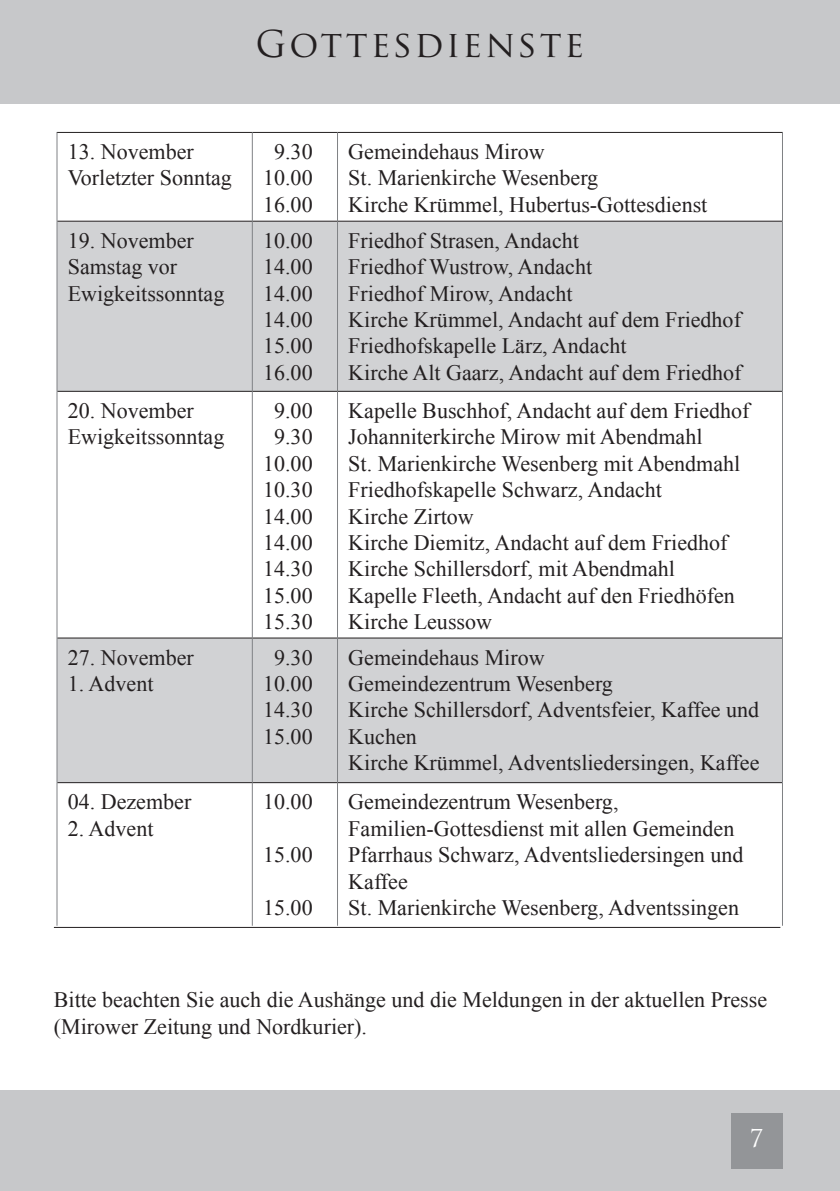
<style>
.page{position:relative;width:840px;height:1191px;background:#fff}
.page>*{position:absolute;margin:0;border:0;box-sizing:border-box;transform-origin:0 0}
.t1{font:36px "Trajan Pro";letter-spacing:.08em;color:#231f20}
.t2{font:24px "Trajan Pro";color:#fff}
.t3{font:22px/26.4px "Times New Roman";color:#231f20}
</style>
<div class="page">
<svg style="left:58px;top:222px;width:723px;height:560px;fill:#d1d2d4"></svg>
<hr style="left:57px;top:132px;width:195px;height:1px;background:#231f20">
<hr style="left:252px;top:132px;width:85px;height:1px;background:#231f20">
<hr style="left:337px;top:132px;width:445px;height:1px;background:#231f20">
<hr style="left:57px;top:221px;width:195px;height:1px;background:#231f20">
<hr style="left:252px;top:221px;width:85px;height:1px;background:#231f20">
<hr style="left:337px;top:221px;width:444px;height:1px;background:#231f20">
<hr style="left:57px;top:391px;width:195px;height:1px;background:#231f20">
<hr style="left:252px;top:391px;width:85px;height:1px;background:#231f20">
<hr style="left:337px;top:391px;width:444px;height:1px;background:#231f20">
<hr style="left:57px;top:637px;width:195px;height:1px;background:#231f20">
<hr style="left:252px;top:637px;width:85px;height:1px;background:#231f20">
<hr style="left:337px;top:637px;width:444px;height:1px;background:#231f20">
<hr style="left:57px;top:782px;width:195px;height:1px;background:#231f20">
<hr style="left:252px;top:782px;width:85px;height:1px;background:#231f20">
<hr style="left:337px;top:782px;width:444px;height:1px;background:#231f20">
<hr style="left:252px;top:132px;width:1px;height:89px;background:#808285">
<hr style="left:337px;top:132px;width:1px;height:89px;background:#808285">
<hr style="left:252px;top:221px;width:1px;height:170px;background:#808285">
<hr style="left:337px;top:221px;width:1px;height:170px;background:#808285">
<hr style="left:252px;top:391px;width:1px;height:247px;background:#808285">
<hr style="left:337px;top:391px;width:1px;height:247px;background:#808285">
<hr style="left:252px;top:638px;width:1px;height:144px;background:#808285">
<hr style="left:337px;top:638px;width:1px;height:144px;background:#808285">
<hr style="left:252px;top:782px;width:1px;height:143px;background:#808285">
<hr style="left:337px;top:782px;width:1px;height:143px;background:#808285">
<hr style="left:57px;top:132px;width:1px;height:89px;background:#808285">
<hr style="left:781px;top:132px;width:1px;height:89px;background:#808285">
<hr style="left:57px;top:221px;width:1px;height:170px;background:#808285">
<hr style="left:781px;top:221px;width:1px;height:170px;background:#808285">
<hr style="left:57px;top:391px;width:1px;height:247px;background:#808285">
<hr style="left:781px;top:391px;width:1px;height:247px;background:#808285">
<hr style="left:57px;top:638px;width:1px;height:144px;background:#808285">
<hr style="left:781px;top:638px;width:1px;height:144px;background:#808285">
<hr style="left:57px;top:782px;width:1px;height:143px;background:#808285">
<hr style="left:781px;top:782px;width:1px;height:143px;background:#808285">
<div style="left:0;top:0;width:839px;height:103px;background:#c7c8ca"></div>
<div style="left:0;top:1090px;width:839px;height:101px;background:#c7c8ca"></div>
<div style="left:730px;top:1112px;width:51px;height:56px;background:#939598"></div>
<hr style="left:54px;top:927px;width:726px;height:1px;background:#231f20">
<h1 class="t1" style="left:255px;top:21px;width:330px">GOTTESDIENSTE</h1>
<p class="t3" style="left:68px;top:138px;width:165px">13. November<br>Vorletzter Sonntag</p>
<p class="t3" style="left:263px;top:138px;width:51px;text-align:center">9.30<br>10.00<br>16.00</p>
<p class="t3" style="left:348px;top:138px;width:360px">Gemeindehaus Mirow<br>St. Marienkirche Wesenberg<br>Kirche Krümmel, Hubertus-Gottesdienst</p>
<p class="t3" style="left:68px;top:227px;width:158px">19. November<br>Samstag vor<br>Ewigkeitssonntag</p>
<p class="t3" style="left:263px;top:227px;width:51px;text-align:justify">10.00<br>14.00<br>14.00<br>14.00<br>15.00<br>16.00</p>
<p class="t3" style="left:348px;top:227px;width:394px">Friedhof Strasen, Andacht<br>Friedhof Wustrow, Andacht<br>Friedhof Mirow, Andacht<br>Kirche Krümmel, Andacht auf dem Friedhof<br>Friedhofskapelle Lärz, Andacht<br>Kirche Alt Gaarz, Andacht auf dem Friedhof</p>
<p class="t3" style="left:68px;top:397px;width:158px">20. November<br>Ewigkeitssonntag</p>
<p class="t3" style="left:263px;top:397px;width:51px;text-align:center">9.00<br>9.30<br>10.00<br>10.30<br>14.00<br>14.00<br>14.30<br>15.00<br>15.30</p>
<p class="t3" style="left:348px;top:397px;width:402px">Kapelle Buschhof, Andacht auf dem Friedhof Johanniterkirche Mirow mit Abendmahl<br>St. Marienkirche Wesenberg mit Abendmahl Friedhofskapelle Schwarz, Andacht<br>Kirche Zirtow<br>Kirche Diemitz, Andacht auf dem Friedhof Kirche Schillersdorf, mit Abendmahl<br>Kapelle Fleeth, Andacht auf den Friedhöfen Kirche Leussow</p>
<p class="t3" style="left:68px;top:644px;width:127px">27. November</p>
<p class="t3" style="left:68px;top:670px;width:87px">1. Advent</p>
<p class="t3" style="left:263px;top:644px;width:51px;text-align:center">9.30<br>10.00<br>14.30<br>15.00</p>
<p class="t3" style="left:348px;top:644px;width:412px">Gemeindehaus Mirow<br>Gemeindezentrum Wesenberg<br>Kirche Schillersdorf, Adventsfeier, Kaffee und<br>Kuchen<br>Kirche Krümmel, Adventsliedersingen, Kaffee</p>
<p class="t3" style="left:68px;top:788px;width:125px">04. Dezember</p>
<p class="t3" style="left:68px;top:814px;width:87px">2. Advent</p>
<p class="t3" style="left:263px;top:788px;width:51px">10.00</p>
<p class="t3" style="left:263px;top:841px;width:51px">15.00</p>
<p class="t3" style="left:263px;top:894px;width:51px">15.00</p>
<p class="t3" style="left:348px;top:788px;width:396px">Gemeindezentrum Wesenberg, Familien-Gottesdienst mit allen Gemeinden Pfarrhaus Schwarz, Adventsliedersingen und Kaffee<br>St. Marienkirche Wesenberg, Adventssingen</p>
<p class="t3" style="left:54px;top:986px;width:714px">Bitte beachten Sie auch die Aushänge und die Meldungen in der aktuellen Presse (Mirower Zeitung und Nordkurier).</p>
<p class="t2" style="left:749px;top:1123px;width:15px">7</p>
</div>
